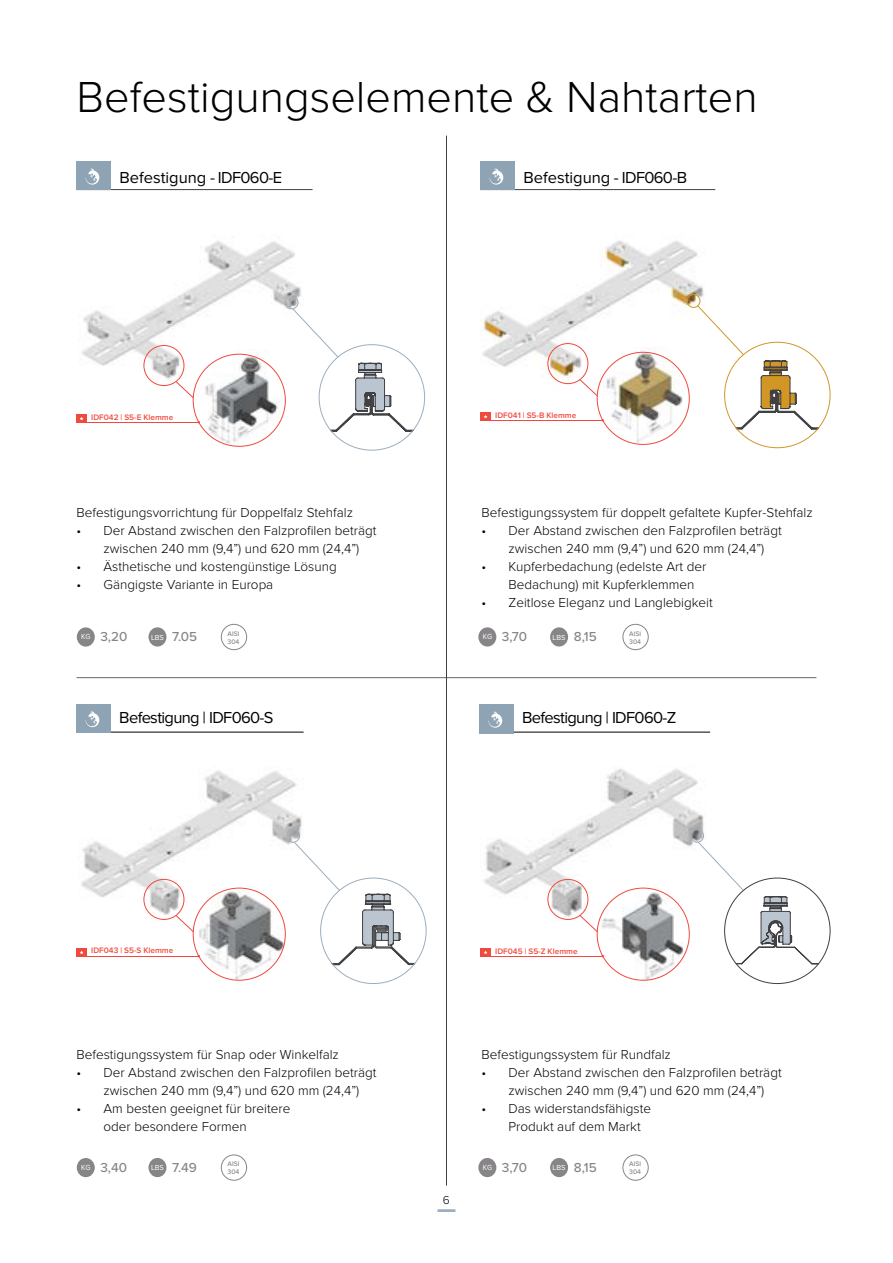
<style>
.page{position:relative;width:893px;height:1263px;background:#fff}
.page>*{position:absolute;margin:0;border:0;box-sizing:border-box;transform-origin:0 0}
.t1{font:300 45px "Proxima Nova";color:#000101}
.t2{font:16.5px "Proxima Nova";letter-spacing:-.04em;color:#000}
.t3{font:16.5px "Proxima Nova A";color:#000}
.t4{font:300 13.5px/18px "Proxima Nova";color:#000101}
.t5{font:500 13.5px "Proxima Nova";color:#868588}
.t6{font:300 12px "Proxima Nova";color:#000}
.t7{font:600 8.25px "Proxima Nova";color:#f0493e}
.t8{font:7.65px "Proxima Nova";color:#fff;scale:.94 1}
.t9{font:7.5px "Proxima Nova A";color:#fff}
.t10{font:500 6.9px/8.2px "Proxima Nova";color:#878587}
.s1{font-family:"Proxima Nova"}
</style>
<div class="page">
<hr style="left:437px;top:1209px;width:18px;height:3px;background:#9badbc">
<img style="left:81px;top:770px;width:221px;height:150px">
<img style="left:188px;top:878px;width:106px;height:103px">
<img style="left:484px;top:769px;width:220px;height:154px">
<img style="left:600px;top:882px;width:98px;height:99px">
<img style="left:480px;top:240px;width:224px;height:147px">
<img style="left:599px;top:347px;width:91px;height:98px">
<img style="left:81px;top:241px;width:220px;height:148px">
<img style="left:196px;top:350px;width:96px;height:97px">
<hr style="left:77px;top:677px;width:739px;height:1px;background:#414042">
<hr style="left:446px;top:136px;width:1px;height:1049px;background:#414042">
<hr style="left:107px;top:732px;width:197px;height:1px;background:#000">
<hr style="left:510px;top:732px;width:200px;height:1px;background:#000">
<div style="left:77px;top:704px;width:34px;height:28px;background:#8ea4b5"></div>
<svg style="left:86px;top:710px;width:13px;height:17px"></svg>
<div style="left:479px;top:704px;width:35px;height:28px;background:#8ea4b5"></div>
<div style="left:479px;top:705px;width:35px;height:28px;background:#8ea4b5"></div>
<svg style="left:488px;top:711px;width:14px;height:17px"></svg>
<hr style="left:77px;top:189px;width:236px;height:1px;background:#414042">
<div style="left:77px;top:162px;width:34px;height:28px;background:#8ea4b5"></div>
<svg style="left:86px;top:168px;width:13px;height:17px"></svg>
<hr style="left:480px;top:189px;width:235px;height:1px;background:#414042">
<div style="left:480px;top:162px;width:35px;height:28px;background:#8ea4b5"></div>
<svg style="left:489px;top:168px;width:14px;height:17px"></svg>
<div style="left:77px;top:1158px;width:18px;height:19px;background:#878587;border-radius:50%"></div>
<div style="left:77px;top:627px;width:18px;height:20px;background:#878587;border-radius:50%"></div>
<div style="left:478px;top:1158px;width:18px;height:19px;background:#878587;border-radius:50%"></div>
<div style="left:478px;top:627px;width:18px;height:19px;background:#878587;border-radius:50%"></div>
<div style="left:148px;top:1158px;width:18px;height:19px;background:#878587;border-radius:50%"></div>
<div style="left:148px;top:627px;width:18px;height:19px;background:#878587;border-radius:50%"></div>
<div style="left:550px;top:1158px;width:18px;height:19px;background:#878587;border-radius:50%"></div>
<div style="left:550px;top:627px;width:18px;height:19px;background:#878587;border-radius:50%"></div>
<div style="left:221px;top:1155px;width:26px;height:25px;border:1px solid #868588;border-radius:50%"></div>
<div style="left:221px;top:624px;width:26px;height:26px;border:1px solid #868588;border-radius:50%"></div>
<div style="left:623px;top:1155px;width:25px;height:25px;border:1px solid #868588;border-radius:50%"></div>
<div style="left:623px;top:624px;width:25px;height:26px;border:1px solid #868588;border-radius:50%"></div>
<div style="left:144px;top:345px;width:40px;height:41px;border:1px solid #f0493e;border-radius:50%"></div>
<div style="left:144px;top:879px;width:40px;height:41px;border:1px solid #f0493e;border-radius:50%"></div>
<div style="left:548px;top:879px;width:40px;height:41px;border:1px solid #f0493e;border-radius:50%"></div>
<div style="left:548px;top:343px;width:40px;height:41px;border:1px solid #f0493e;border-radius:50%"></div>
<div style="left:285px;top:296px;width:13px;height:13px;border:1px solid #9caebd;border-radius:50%"></div>
<div style="left:287px;top:829px;width:13px;height:13px;border:1px solid #9caebd;border-radius:50%"></div>
<div style="left:690px;top:829px;width:14px;height:13px;border:1px solid #9caebd;border-radius:50%"></div>
<div style="left:687px;top:294px;width:13px;height:14px;border:1px solid #d1972a;border-radius:50%"></div>
<svg style="left:175px;top:381px;width:19px;height:17px"></svg>
<svg style="left:175px;top:915px;width:19px;height:17px"></svg>
<svg style="left:579px;top:915px;width:19px;height:17px"></svg>
<svg style="left:579px;top:379px;width:19px;height:17px"></svg>
<svg style="left:697px;top:305px;width:47px;height:50px"></svg>
<hr style="left:86px;top:422px;width:113px;height:1px;background:#f0493e">
<hr style="left:86px;top:956px;width:113px;height:1px;background:#f0493e">
<hr style="left:490px;top:956px;width:113px;height:1px;background:#f0493e">
<hr style="left:490px;top:420px;width:113px;height:1px;background:#f0493e">
<svg style="left:77px;top:414px;width:10px;height:8px"></svg>
<svg style="left:77px;top:948px;width:10px;height:8px"></svg>
<svg style="left:480px;top:948px;width:11px;height:8px"></svg>
<svg style="left:480px;top:413px;width:11px;height:8px"></svg>
<svg style="left:292px;top:308px;width:121px;height:124px"></svg>
<svg style="left:736px;top:361px;width:83px;height:68px"></svg>
<svg style="left:294px;top:842px;width:121px;height:123px"></svg>
<svg style="left:698px;top:842px;width:121px;height:122px"></svg>
<h1 class="t1" style="left:77px;top:71px;width:683px">Befestigungselemente &amp; Nahtarten</h1>
<p class="t3" style="left:119px;top:168px;width:164px">Befestigung <span class="s1">- IDF060-E</span></p>
<p class="t3" style="left:523px;top:168px;width:165px">Befestigung <span class="s1">- IDF060-B</span></p>
<p class="t7" style="left:91px;top:412px;width:84px">IDF042 | S5-E Klemme</p>
<p class="t7" style="left:495px;top:410px;width:83px">IDF041 | S5-B Klemme</p>
<p class="t4" style="left:77px;top:504px;width:278px">Befestigungsvorrichtung für Doppelfalz Stehfalz</p>
<p class="t4" style="left:104px;top:522px;width:275px;text-indent:-27px">• Der Abstand zwischen den Falzprofilen beträgt zwischen 240 mm (9,4”) und 620 mm (24,4”)</p>
<p class="t4" style="left:77px;top:558px;width:262px">• Ästhetische und kostengünstige Lösung</p>
<p class="t4" style="left:77px;top:576px;width:198px">• Gängigste Variante in Europa</p>
<p class="t4" style="left:482px;top:504px;width:333px">Befestigungssystem für doppelt gefaltete Kupfer-Stehfalz</p>
<p class="t4" style="left:509px;top:522px;width:275px;text-indent:-27px">• Der Abstand zwischen den Falzprofilen beträgt zwischen 240 mm (9,4”) und 620 mm (24,4”)</p>
<p class="t4" style="left:509px;top:558px;width:199px;text-indent:-27px">• Kupferbedachung (edelste Art der<br>Bedachung) mit Kupferklemmen</p>
<p class="t4" style="left:482px;top:594px;width:233px">• Zeitlose Eleganz und Langlebigkeit</p>
<p class="t8" style="left:81px;top:632px;width:12px">KG</p>
<p class="t5" style="left:100px;top:629px;width:29px">3,20</p>
<p class="t9" style="left:151px;top:633px;width:14px">LBS</p>
<p class="t5" style="left:172px;top:629px;width:26px">7.05</p>
<p class="t10" style="left:227px;top:629px;width:13px">AISI<br>304</p>
<p class="t8" style="left:483px;top:632px;width:12px">KG</p>
<p class="t5" style="left:502px;top:629px;width:27px">3,70</p>
<p class="t9" style="left:553px;top:633px;width:14px">LBS</p>
<p class="t5" style="left:574px;top:629px;width:24px">8,15</p>
<p class="t10" style="left:629px;top:629px;width:13px">AISI<br>304</p>
<p class="t2" style="left:119px;top:708px;width:156px">Befestigung | IDF060-S</p>
<p class="t2" style="left:522px;top:708px;width:156px">Befestigung | IDF060-Z</p>
<p class="t7" style="left:91px;top:946px;width:84px">IDF043 | S5-S Klemme</p>
<p class="t7" style="left:495px;top:946px;width:84px">IDF045 | S5-Z Klemme</p>
<p class="t4" style="left:77px;top:1046px;width:264px">Befestigungssystem für Snap oder Winkelfalz</p>
<p class="t4" style="left:104px;top:1064px;width:275px;text-indent:-27px">• Der Abstand zwischen den Falzprofilen beträgt zwischen 240 mm (9,4”) und 620 mm (24,4”)</p>
<p class="t4" style="left:104px;top:1100px;width:188px;text-indent:-27px">• Am besten geeignet für breitere oder besondere Formen</p>
<p class="t4" style="left:482px;top:1046px;width:191px">Befestigungssystem für Rundfalz</p>
<p class="t4" style="left:509px;top:1064px;width:275px;text-indent:-27px">• Der Abstand zwischen den Falzprofilen beträgt zwischen 240 mm (9,4”) und 620 mm (24,4”)</p>
<p class="t4" style="left:509px;top:1100px;width:144px;text-indent:-27px">• Das widerstandsfähigste<br>Produkt auf dem Markt</p>
<p class="t8" style="left:81px;top:1163px;width:12px">KG</p>
<p class="t5" style="left:100px;top:1160px;width:28px">3,40</p>
<p class="t9" style="left:151px;top:1163px;width:14px">LBS</p>
<p class="t5" style="left:172px;top:1160px;width:26px">7.49</p>
<p class="t10" style="left:227px;top:1160px;width:13px">AISI<br>304</p>
<p class="t8" style="left:483px;top:1163px;width:12px">KG</p>
<p class="t5" style="left:502px;top:1160px;width:27px">3,70</p>
<p class="t9" style="left:553px;top:1163px;width:14px">LBS</p>
<p class="t5" style="left:574px;top:1160px;width:24px">8,15</p>
<p class="t10" style="left:629px;top:1160px;width:13px">AISI<br>304</p>
<p class="t6" style="left:443px;top:1193px;width:9px">6</p>
</div>
